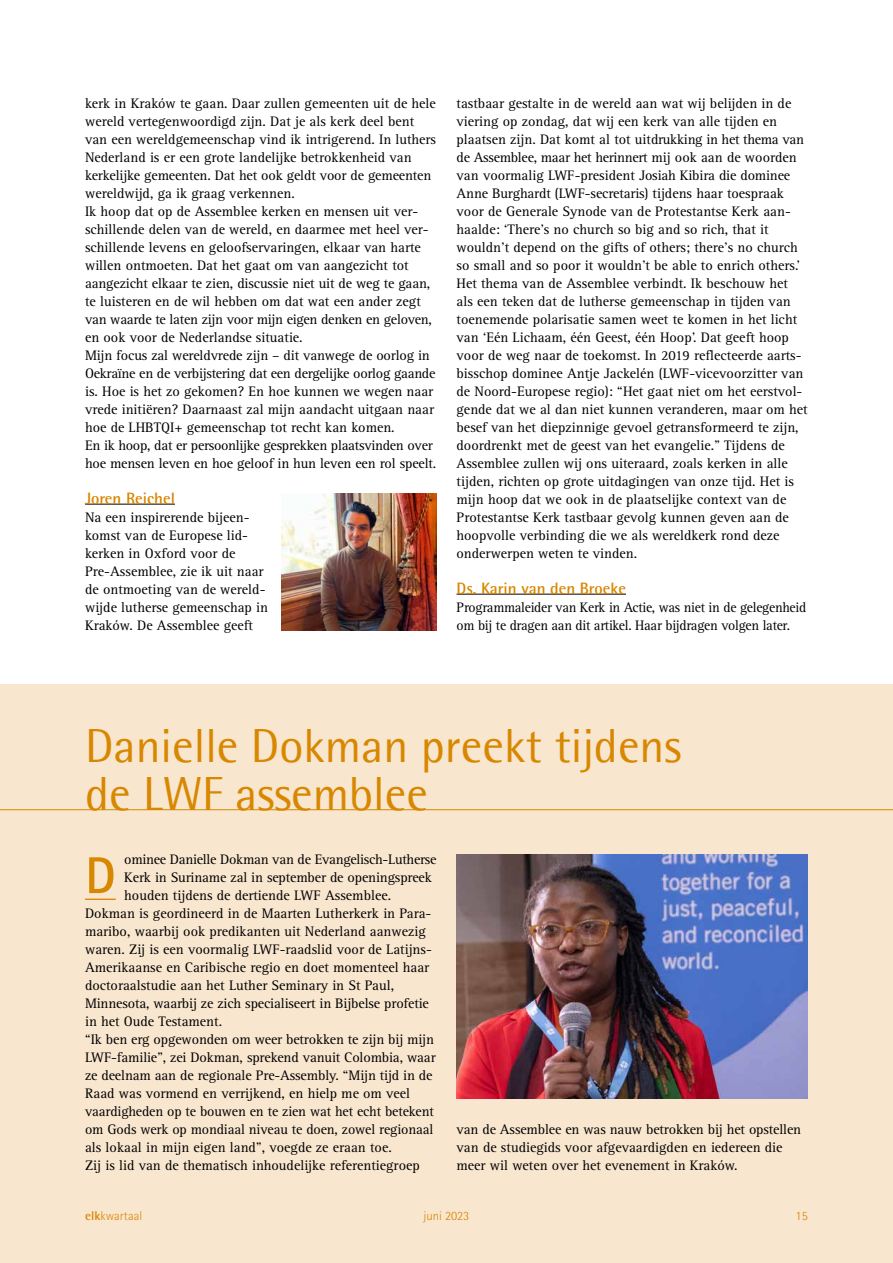
<style>
.page{position:relative;width:893px;height:1263px;background:#fff}
.page>*{position:absolute;margin:0;border:0;box-sizing:border-box;transform-origin:0 0}
.t1{font:700 51.9px "Rotis Sans Serif Std";color:#d88700}
.t2{font:48px/48px "AT Rotis Semi Sans";color:#d88700}
.t3{font:700 16.5px "Rotis Semi Sans Std";color:#d88700}
.t4{font:14.25px/18px "Rotis Serif Std";color:#000}
.t5{font:14.25px/18px "Rotis Serif Std";letter-spacing:-.02em;color:#000}
.t6{font:300 12.75px "Rotis Semi Sans Std";color:#d88700}
.s1{font-weight:700}
</style>
<div class="page">
<div style="left:0;top:684px;width:893px;height:579px;background:#f9e6cf"></div>
<hr style="left:0;top:809px;width:893px;height:1px;background:#d88700">
<hr style="left:85px;top:898px;width:31px;height:2px;background:#d88700">
<img style="left:457px;top:855px;width:351px;height:243px">
<hr style="left:85px;top:504px;width:90px;height:1px;background:#000">
<hr style="left:457px;top:594px;width:169px;height:1px;background:#000">
<img style="left:282px;top:493px;width:154px;height:137px">
<p class="t4" style="left:85px;top:95px;width:353px">kerk in Kraków te gaan. Daar zullen gemeenten uit de hele wereld vertegenwoordigd zijn. Dat je als kerk deel bent van een wereldgemeenschap vind ik intrigerend. In luthers Nederland is er een grote landelijke betrokkenheid van kerkelijke gemeenten. Dat het ook geldt voor de gemeenten wereldwijd, ga ik graag verkennen.<br>Ik hoop dat op de Assemblee kerken en mensen uit ver&shy;schillende delen van de wereld, en daarmee met heel ver&shy;schillende levens en geloofservaringen, elkaar van harte willen ontmoeten. Dat het gaat om van aangezicht tot aangezicht elkaar te zien, discussie niet uit de weg te gaan, te luisteren en de wil hebben om dat wat een ander zegt van waarde te laten zijn voor mijn eigen denken en geloven, en ook voor de Nederlandse situatie.<br>Mijn focus zal wereldvrede zijn – dit vanwege de oorlog in Oekraïne en de verbijstering dat een dergelijke oorlog gaande is. Hoe is het zo gekomen? En hoe kunnen we wegen naar vrede initiëren? Daarnaast zal mijn aandacht uitgaan naar hoe de LHBTQI+ gemeenschap tot recht kan komen.<br>En ik hoop, dat er persoonlijke gesprekken plaatsvinden over hoe mensen leven en hoe geloof in hun leven een rol speelt.</p>
<p class="t3" style="left:85px;top:488px;width:91px">Joren Reichel</p>
<p class="t4" style="left:85px;top:509px;width:185px">Na een inspirerende bijeen&shy;komst van de Europese lid&shy;kerken in Oxford voor de<br>Pre-Assemblee, zie ik uit naar de ontmoeting van de wereld&shy;wijde lutherse gemeenschap in<br>Kraków. De Assemblee geeft</p>
<p class="t4" style="left:457px;top:95px;width:353px">tastbaar gestalte in de wereld aan wat wij belijden in de viering op zondag, dat wij een kerk van alle tijden en plaatsen zijn. Dat komt al tot uitdrukking in het thema van de Assemblee, maar het herinnert mij ook aan de woorden van voormalig LWF-president Josiah Kibira die dominee Anne Burghardt (LWF-secretaris) tijdens haar toespraak voor de Generale Synode van de Protestantse Kerk aan&shy;haalde: ‘There’s no church so big and so rich, that it wouldn’t depend on the gifts of others; there’s no church so small and so poor it wouldn’t be able to enrich others.’ Het thema van de Assemblee verbindt. Ik beschouw het als een teken dat de lutherse gemeenschap in tijden van toenemende polarisatie samen weet te komen in het licht van ‘Eén Lichaam, één Geest, één Hoop’. Dat geeft hoop voor de weg naar de toekomst. In 2019 reflecteerde aarts&shy;bisschop dominee Antje Jackelén (LWF-vicevoorzitter van de Noord-Europese regio): “Het gaat niet om het eerstvol&shy;gende dat we al dan niet kunnen veranderen, maar om het besef van het diepzinnige gevoel getransformeerd te zijn, doordrenkt met de geest van het evangelie.” Tijdens de Assemblee zullen wij ons uiteraard, zoals kerken in alle tijden, richten op grote uitdagingen van onze tijd. Het is mijn hoop dat we ook in de plaatselijke context van de Protestantse Kerk tastbaar gevolg kunnen geven aan de hoopvolle verbinding die we als wereldkerk rond deze onderwerpen weten te vinden.</p>
<p class="t3" style="left:457px;top:578px;width:171px">Ds. Karin van den Broeke</p>
<p class="t5" style="left:457px;top:599px;width:351px">Programmaleider van Kerk in Actie, was niet in de gelegenheid om bij te dragen aan dit artikel. Haar bijdragen volgen later.</p>
<h2 class="t2" style="left:85px;top:721px;width:598px">Danielle Dokman preekt tijdens de LWF assemblee</h2>
<p class="t5" style="left:124px;top:851px;width:314px">ominee Danielle Dokman van de Evangelisch-Lutherse</p>
<p class="t4" style="left:124px;top:869px;width:309px">Kerk in Suriname zal in september de openingspreek</p>
<p class="t4" style="left:124px;top:887px;width:268px">houden tijdens de dertiende LWF Assemblee.</p>
<p class="t4" style="left:85px;top:905px;width:348px">Dokman is geordineerd in de Maarten Lutherkerk in Para-</p>
<p class="t4" style="left:85px;top:923px;width:342px">maribo, waarbij ook predikanten uit Nederland aanwezig</p>
<p class="t4" style="left:85px;top:941px;width:348px">waren. Zij is een voormalig LWF-raadslid voor de Latijns-</p>
<p class="t4" style="left:85px;top:959px;width:346px">Amerikaanse en Caribische regio en doet momenteel haar</p>
<p class="t4" style="left:85px;top:977px;width:311px">doctoraalstudie aan het Luther Seminary in St Paul,</p>
<p class="t4" style="left:85px;top:995px;width:345px">Minnesota, waarbij ze zich specialiseert in Bijbelse profetie</p>
<p class="t4" style="left:85px;top:1013px;width:139px">in het Oude Testament.</p>
<p class="t4" style="left:85px;top:1031px;width:350px">“Ik ben erg opgewonden om weer betrokken te zijn bij mijn</p>
<p class="t4" style="left:85px;top:1049px;width:352px">LWF-familie”, zei Dokman, sprekend vanuit Colombia, waar</p>
<p class="t4" style="left:85px;top:1067px;width:349px">ze deelnam aan de regionale Pre-Assembly. “Mijn tijd in de</p>
<p class="t4" style="left:85px;top:1085px;width:327px">Raad was vormend en verrijkend, en hielp me om veel</p>
<p class="t4" style="left:85px;top:1103px;width:350px">vaardigheden op te bouwen en te zien wat het echt betekent</p>
<p class="t4" style="left:85px;top:1121px;width:350px">om Gods werk op mondiaal niveau te doen, zowel regionaal</p>
<p class="t4" style="left:85px;top:1139px;width:308px">als lokaal in mijn eigen land”, voegde ze eraan toe.</p>
<p class="t4" style="left:85px;top:1157px;width:336px">Zij is lid van de thematisch inhoudelijke referentiegroep</p>
<h1 class="t1" style="left:85px;top:843px;width:32px">D</h1>
<p class="t4" style="left:457px;top:1121px;width:346px">van de Assemblee en was nauw betrokken bij het opstellen van de studiegids voor afgevaardigden en iedereen die meer wil weten over het evenement in Kraków.</p>
<p class="t6" style="left:85px;top:1208px;width:59px"><span class="s1">elk</span>kwartaal</p>
<p class="t6" style="left:424px;top:1208px;width:47px">juni 2023</p>
<p class="t6" style="left:796px;top:1208px;width:14px">15</p>
</div>
